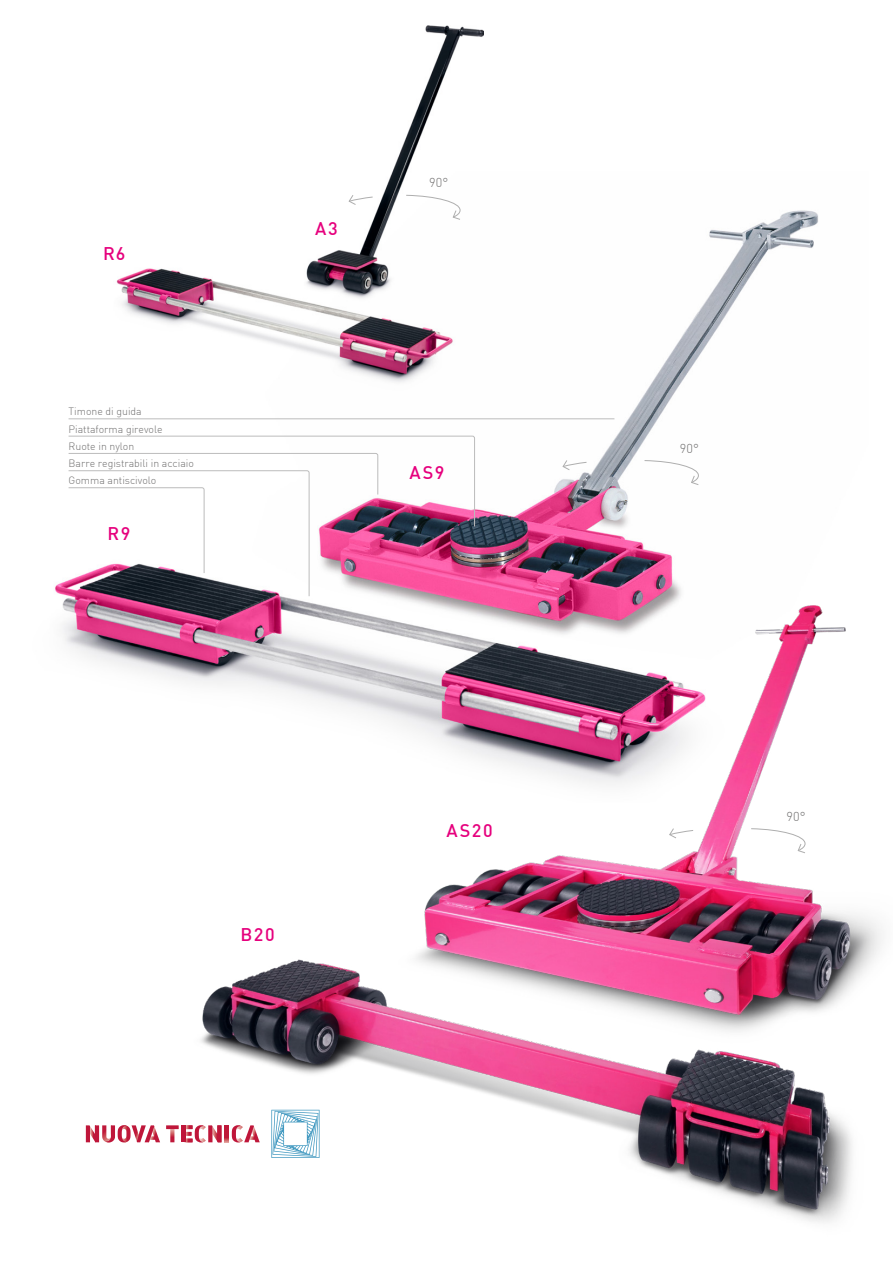
<style>
.page{position:relative;width:893px;height:1263px;background:#fff}
.page>*{position:absolute;margin:0;border:0;box-sizing:border-box;transform-origin:0 0}
.t1{font:500 18px "DIN";letter-spacing:.085em;color:#e6007d}
.t2{font:300 12.75px "DIN";color:#706f6f}
.t3{font:300 10.5px/17.2px "DIN";color:#706f6f}
</style>
<div class="page">
<img style="left:55px;top:210px;width:763px;height:468px">
<img style="left:114px;top:26px;width:370px;height:365px">
<svg style="left:86px;top:1125px;width:74px;height:17px"></svg>
<svg style="left:166px;top:1125px;width:6px;height:18px"></svg>
<hr style="left:69px;top:418px;width:545px;height:1px;background:#bcbcbc">
<svg style="left:68px;top:435px;width:407px;height:162px"></svg>
<svg style="left:644px;top:460px;width:55px;height:26px"></svg>
<svg style="left:405px;top:195px;width:56px;height:25px"></svg>
<svg style="left:562px;top:459px;width:25px;height:12px"></svg>
<svg style="left:348px;top:194px;width:25px;height:12px"></svg>
<img style="left:172px;top:564px;width:711px;height:659px">
<svg style="left:750px;top:828px;width:56px;height:26px"></svg>
<svg style="left:669px;top:827px;width:25px;height:12px"></svg>
<h1 class="t1" style="left:103px;top:241px;width:24px">R6</h1>
<p class="t3" style="left:69px;top:403px;width:127px">Timone di guida<br>Piattaforma girevole<br>Ruote in nylon<br>Barre registrabili in acciaio<br>Gomma antiscivolo</p>
<h1 class="t1" style="left:108px;top:522px;width:24px">R9</h1>
<h1 class="t1" style="left:315px;top:217px;width:24px">A3</h1>
<p class="t2" style="left:429px;top:174px;width:20px">90°</p>
<h1 class="t1" style="left:410px;top:461px;width:36px">AS9</h1>
<h1 class="t1" style="left:241px;top:923px;width:36px">B20</h1>
<h1 class="t1" style="left:446px;top:819px;width:48px">AS20</h1>
<p class="t2" style="left:680px;top:441px;width:20px">90°</p>
<p class="t2" style="left:787px;top:809px;width:20px">90°</p>
</div>
